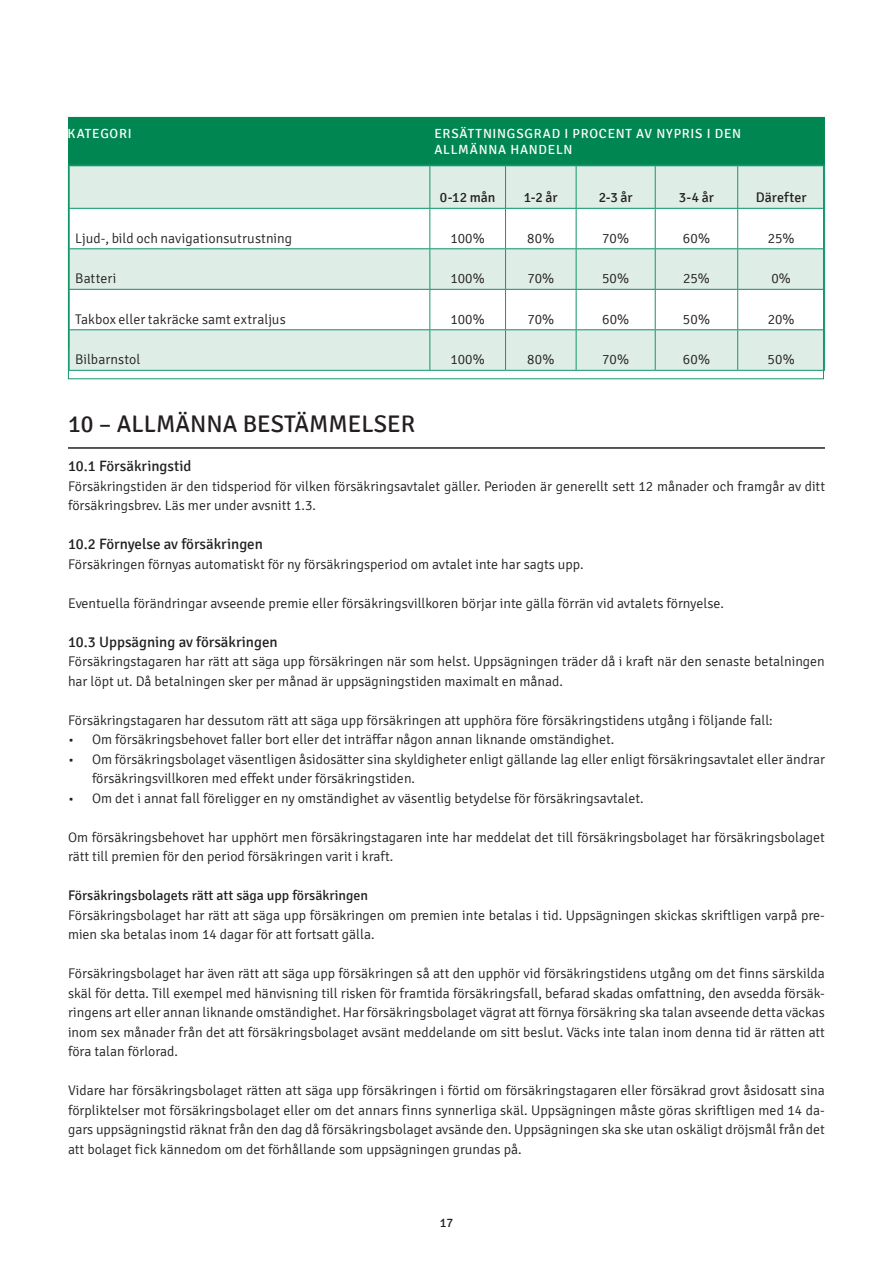
<style>
.page{position:relative;width:893px;height:1263px;background:#fff}
.page>*{position:absolute;margin:0;border:0;box-sizing:border-box;transform-origin:0 0}
.t1{font:24px "Signika";color:#231f20}
.t2{font:15px "Signika";color:#231f20}
.Brödtext{font:300 13.95px/19.5px "Signika";color:#231f20}
.Brödtext-2{font:13.95px "Signika";color:#231f20}
.Faktaruta_Tabell_huv{font:13.2px "Signika";letter-spacing:.06em;color:#fff}
.t3{font:12.75px "Signika";color:#231f20}
</style>
<div class="page">
<div style="left:68px;top:117px;width:757px;height:232px;background:#008751"></div>
<div style="left:70px;top:167px;width:752px;height:203px;background:#deede6"></div>
<svg style="left:70px;top:209px;width:752px;height:120px;background:#f2f8f5"></svg>
<hr style="left:429px;top:166px;width:1px;height:42px;background:#13976c">
<hr style="left:505px;top:166px;width:1px;height:42px;background:#13976c">
<hr style="left:576px;top:166px;width:1px;height:42px;background:#13976c">
<hr style="left:655px;top:166px;width:1px;height:42px;background:#13976c">
<hr style="left:738px;top:165px;width:87px;height:1px;background:#13976c">
<hr style="left:737px;top:166px;width:1px;height:42px;background:#13976c">
<hr style="left:824px;top:166px;width:1px;height:42px;background:#13976c">
<hr style="left:69px;top:208px;width:361px;height:1px;background:#13976c">
<hr style="left:430px;top:208px;width:76px;height:1px;background:#13976c">
<hr style="left:429px;top:209px;width:1px;height:39px;background:#13976c">
<hr style="left:506px;top:208px;width:70px;height:1px;background:#13976c">
<hr style="left:505px;top:209px;width:1px;height:39px;background:#13976c">
<hr style="left:576px;top:208px;width:79px;height:1px;background:#13976c">
<hr style="left:576px;top:209px;width:1px;height:39px;background:#13976c">
<hr style="left:655px;top:208px;width:83px;height:1px;background:#13976c">
<hr style="left:655px;top:209px;width:1px;height:39px;background:#13976c">
<hr style="left:738px;top:208px;width:87px;height:1px;background:#13976c">
<hr style="left:737px;top:209px;width:1px;height:39px;background:#13976c">
<hr style="left:824px;top:209px;width:1px;height:39px;background:#13976c">
<hr style="left:69px;top:248px;width:361px;height:1px;background:#13976c">
<hr style="left:430px;top:248px;width:76px;height:1px;background:#13976c">
<hr style="left:429px;top:249px;width:1px;height:40px;background:#13976c">
<hr style="left:506px;top:248px;width:70px;height:1px;background:#13976c">
<hr style="left:505px;top:249px;width:1px;height:40px;background:#13976c">
<hr style="left:576px;top:248px;width:79px;height:1px;background:#13976c">
<hr style="left:576px;top:249px;width:1px;height:40px;background:#13976c">
<hr style="left:655px;top:248px;width:83px;height:1px;background:#13976c">
<hr style="left:655px;top:249px;width:1px;height:40px;background:#13976c">
<hr style="left:738px;top:248px;width:87px;height:1px;background:#13976c">
<hr style="left:737px;top:249px;width:1px;height:40px;background:#13976c">
<hr style="left:824px;top:249px;width:1px;height:40px;background:#13976c">
<hr style="left:69px;top:289px;width:361px;height:1px;background:#13976c">
<hr style="left:430px;top:289px;width:76px;height:1px;background:#13976c">
<hr style="left:429px;top:290px;width:1px;height:39px;background:#13976c">
<hr style="left:506px;top:289px;width:70px;height:1px;background:#13976c">
<hr style="left:505px;top:290px;width:1px;height:39px;background:#13976c">
<hr style="left:576px;top:289px;width:79px;height:1px;background:#13976c">
<hr style="left:576px;top:290px;width:1px;height:39px;background:#13976c">
<hr style="left:655px;top:289px;width:83px;height:1px;background:#13976c">
<hr style="left:655px;top:290px;width:1px;height:39px;background:#13976c">
<hr style="left:738px;top:289px;width:87px;height:1px;background:#13976c">
<hr style="left:737px;top:290px;width:1px;height:39px;background:#13976c">
<hr style="left:824px;top:290px;width:1px;height:39px;background:#13976c">
<hr style="left:69px;top:329px;width:361px;height:1px;background:#13976c">
<hr style="left:430px;top:329px;width:76px;height:1px;background:#13976c">
<hr style="left:429px;top:330px;width:1px;height:40px;background:#13976c">
<hr style="left:506px;top:329px;width:70px;height:1px;background:#13976c">
<hr style="left:505px;top:330px;width:1px;height:40px;background:#13976c">
<hr style="left:576px;top:329px;width:79px;height:1px;background:#13976c">
<hr style="left:576px;top:330px;width:1px;height:40px;background:#13976c">
<hr style="left:655px;top:329px;width:83px;height:1px;background:#13976c">
<hr style="left:655px;top:330px;width:1px;height:40px;background:#13976c">
<hr style="left:738px;top:329px;width:87px;height:1px;background:#13976c">
<hr style="left:737px;top:330px;width:1px;height:40px;background:#13976c">
<hr style="left:824px;top:330px;width:1px;height:40px;background:#13976c">
<hr style="left:69px;top:370px;width:361px;height:1px;background:#13976c">
<hr style="left:430px;top:370px;width:76px;height:1px;background:#13976c">
<hr style="left:506px;top:370px;width:70px;height:1px;background:#13976c">
<hr style="left:576px;top:370px;width:79px;height:1px;background:#13976c">
<hr style="left:655px;top:370px;width:83px;height:1px;background:#13976c">
<hr style="left:738px;top:370px;width:87px;height:1px;background:#13976c">
<div style="left:68px;top:165px;width:756px;height:214px;border:1px solid #13976c"></div>
<hr style="left:68px;top:447px;width:757px;height:2px;background:#231f20">
<p class="Faktaruta_Tabell_huv" style="left:68px;top:126px;width:65px">KATEGORI</p>
<p class="Faktaruta_Tabell_huv" style="left:434px;top:126px;width:308px">ERSÄTTNINGSGRAD I PROCENT AV NYPRIS I DEN</p>
<p class="Faktaruta_Tabell_huv" style="left:434px;top:142px;width:140px">ALLMÄNNA HANDELN</p>
<p class="Brödtext-2" style="left:440px;top:190px;width:57px">0-12 mån</p>
<p class="Brödtext-2" style="left:524px;top:190px;width:35px">1-2 år</p>
<p class="Brödtext-2" style="left:599px;top:190px;width:35px">2-3 år</p>
<p class="Brödtext-2" style="left:679px;top:190px;width:37px">3-4 år</p>
<p class="Brödtext-2" style="left:756px;top:190px;width:52px">Därefter</p>
<p class="Brödtext" style="left:75px;top:229px;width:218px">Ljud-, bild och navigationsutrustning</p>
<p class="Brödtext" style="left:450px;top:229px;width:36px">100%</p>
<p class="Brödtext" style="left:527px;top:229px;width:29px">80%</p>
<p class="Brödtext" style="left:602px;top:229px;width:28px">70%</p>
<p class="Brödtext" style="left:683px;top:229px;width:29px">60%</p>
<p class="Brödtext" style="left:768px;top:229px;width:28px">25%</p>
<p class="Brödtext" style="left:75px;top:269px;width:43px">Batteri</p>
<p class="Brödtext" style="left:450px;top:269px;width:36px">100%</p>
<p class="Brödtext" style="left:527px;top:269px;width:28px">70%</p>
<p class="Brödtext" style="left:602px;top:269px;width:29px">50%</p>
<p class="Brödtext" style="left:683px;top:269px;width:28px">25%</p>
<p class="Brödtext" style="left:771px;top:269px;width:21px">0%</p>
<p class="Brödtext" style="left:75px;top:310px;width:212px">Takbox eller takräcke samt extraljus</p>
<p class="Brödtext" style="left:450px;top:310px;width:36px">100%</p>
<p class="Brödtext" style="left:527px;top:310px;width:28px">70%</p>
<p class="Brödtext" style="left:602px;top:310px;width:29px">60%</p>
<p class="Brödtext" style="left:683px;top:310px;width:29px">50%</p>
<p class="Brödtext" style="left:768px;top:310px;width:28px">20%</p>
<p class="Brödtext" style="left:75px;top:350px;width:67px">Bilbarnstol</p>
<p class="Brödtext" style="left:450px;top:350px;width:36px">100%</p>
<p class="Brödtext" style="left:527px;top:350px;width:29px">80%</p>
<p class="Brödtext" style="left:602px;top:350px;width:28px">70%</p>
<p class="Brödtext" style="left:683px;top:350px;width:29px">60%</p>
<p class="Brödtext" style="left:768px;top:350px;width:29px">50%</p>
<p class="t1" style="left:68px;top:410px;width:349px">10 – ALLMÄNNA BESTÄMMELSER</p>
<p class="t2" style="left:68px;top:457px;width:125px">10.1 Försäkringstid</p>
<p class="Brödtext" style="left:68px;top:476px;width:758px">Försäkringstiden är den tidsperiod för vilken försäkringsavtalet gäller. Perioden är generellt sett 12 månader och framgår av ditt försäkringsbrev. Läs mer under avsnitt 1.3.</p>
<p class="t2" style="left:68px;top:535px;width:196px">10.2 Förnyelse av försäkringen</p>
<p class="Brödtext" style="left:68px;top:554px;width:517px">Försäkringen förnyas automatiskt för ny försäkringsperiod om avtalet inte har sagts upp.</p>
<p class="Brödtext" style="left:68px;top:593px;width:657px">Eventuella förändringar avseende premie eller försäkringsvillkoren börjar inte gälla förrän vid avtalets förnyelse.</p>
<p class="t2" style="left:68px;top:633px;width:211px">10.3 Uppsägning av försäkringen</p>
<p class="Brödtext" style="left:68px;top:652px;width:758px">Försäkringstagaren har rätt att säga upp försäkringen när som helst. Uppsägningen träder då i kraft när den senaste betalningen har löpt ut. Då betalningen sker per månad är uppsägningstiden maximalt en månad.</p>
<p class="Brödtext" style="left:68px;top:710px;width:706px">Försäkringstagaren har dessutom rätt att säga upp försäkringen att upphöra före försäkringstidens utgång i följande fall:</p>
<p class="Brödtext" style="left:68px;top:730px;width:548px">• Om försäkringsbehovet faller bort eller det inträffar någon annan liknande omständighet.</p>
<p class="Brödtext" style="left:68px;top:749px;width:758px">• Om försäkringsbolaget väsentligen åsidosätter sina skyldigheter enligt gällande lag eller enligt försäkringsavtalet eller ändrar</p>
<p class="Brödtext" style="left:92px;top:769px;width:325px">försäkringsvillkoren med effekt under försäkringstiden.</p>
<p class="Brödtext" style="left:68px;top:788px;width:577px">• Om det i annat fall föreligger en ny omständighet av väsentlig betydelse för försäkringsavtalet.</p>
<p class="Brödtext" style="left:68px;top:827px;width:758px">Om försäkringsbehovet har upphört men försäkringstagaren inte har meddelat det till försäkringsbolaget har försäkringsbolaget rätt till premien för den period försäkringen varit i kraft.</p>
<p class="Brödtext-2" style="left:68px;top:887px;width:302px">Försäkringsbolagets rätt att säga upp försäkringen</p>
<p class="Brödtext" style="left:68px;top:905px;width:758px">Försäkringsbolaget har rätt att säga upp försäkringen om premien inte betalas i tid. Uppsägningen skickas skriftligen varpå pre&shy;mien ska betalas inom 14 dagar för att fortsatt gälla.</p>
<p class="Brödtext" style="left:68px;top:964px;width:758px;text-align:justify">Försäkringsbolaget har även rätt att säga upp försäkringen så att den upphör vid försäkringstidens utgång om det finns särskilda skäl för detta. Till exempel med hänvisning till risken för framtida försäkringsfall, befarad skadas omfattning, den avsedda försäk&shy;ringens art eller annan liknande omständighet. Har försäkringsbolaget vägrat att förnya försäkring ska talan avseende detta väckas inom sex månader från det att försäkringsbolaget avsänt meddelande om sitt beslut. Väcks inte talan inom denna tid är rätten att föra talan förlorad.</p>
<p class="Brödtext" style="left:68px;top:1081px;width:758px;text-align:justify">Vidare har försäkringsbolaget rätten att säga upp försäkringen i förtid om försäkringstagaren eller försäkrad grovt åsidosatt sina förpliktelser mot försäkringsbolaget eller om det annars finns synnerliga skäl. Uppsägningen måste göras skriftligen med 14 da&shy;gars uppsägningstid räknat från den dag då försäkringsbolaget avsände den. Uppsägningen ska ske utan oskäligt dröjsmål från det att bolaget fick kännedom om det förhållande som uppsägningen grundas på.</p>
<p class="t3" style="left:440px;top:1215px;width:15px">17</p>
</div>
